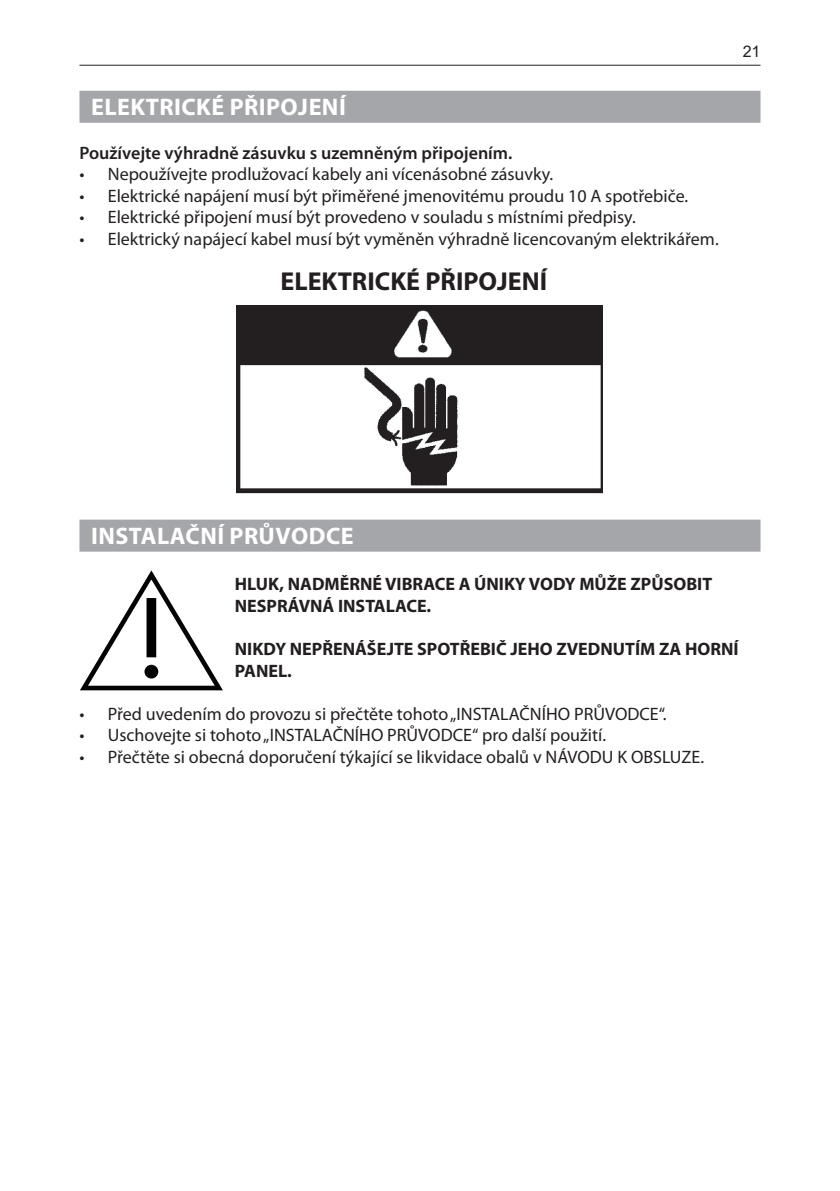
<style>
.page{position:relative;width:840px;height:1191px;background:#fff}
.page>*{position:absolute;margin:0;border:0;box-sizing:border-box;transform-origin:0 0}
.t1{font:700 26px "Myriad Pro";color:#231f20}
.Nadpis{font:700 24px "Myriad Pro";letter-spacing:.02em;color:#fff}
.Odsadenie_5_-_9{font:18px "Myriad Pro";color:#231f20}
.Základný_9{font:700 18px/21.6px "Myriad Pro";color:#231f20}
.Základný_9_-_tučný{font:600 18px "Myriad Pro";color:#231f20}
.t2{font:16px "Arial";color:#231f20}
</style>
<div class="page">
<hr style="left:79px;top:65px;width:681px;height:1px;background:#231f20">
<div style="left:79px;top:91px;width:681px;height:32px;background:#a5a6aa"></div>
<div style="left:79px;top:519px;width:681px;height:32px;background:#a5a6aa"></div>
<img style="left:236px;top:305px;width:366px;height:189px">
<svg style="left:80px;top:570px;width:143px;height:121px"></svg>
<div style="left:146px;top:598px;width:10px;height:59px;background:#000"></div>
<div style="left:144px;top:665px;width:14px;height:13px;background:#030303;border-radius:50%"></div>
<p class="Nadpis" style="left:91px;top:92px;width:256px">ELEKTRICKÉ PŘIPOJENÍ</p>
<p class="Základný_9_-_tučný" style="left:79px;top:141px;width:434px">Používejte výhradně zásuvku s uzemněným připojením.</p>
<p class="Odsadenie_5_-_9" style="left:79px;top:163px;width:475px">• Nepoužívejte prodlužovací kabely ani vícenásobné zásuvky.</p>
<p class="Odsadenie_5_-_9" style="left:79px;top:185px;width:610px">• Elektrické napájení musí být přiměřené jmenovitému proudu 10 A spotřebiče.</p>
<p class="Odsadenie_5_-_9" style="left:79px;top:206px;width:557px">• Elektrické připojení musí být provedeno v souladu s místními předpisy.</p>
<p class="Odsadenie_5_-_9" style="left:79px;top:228px;width:640px">• Elektrický napájecí kabel musí být vyměněn výhradně licencovaným elektrikářem.</p>
<p class="t1" style="left:280px;top:264px;width:268px">ELEKTRICKÉ PŘIPOJENÍ</p>
<p class="t2" style="left:742px;top:40px;width:19px">21</p>
<p class="Nadpis" style="left:91px;top:520px;width:264px">INSTALAČNÍ PRŮVODCE</p>
<p class="Základný_9" style="left:235px;top:572px;width:478px">HLUK, NADMĚRNÉ VIBRACE A ÚNIKY VODY MŮŽE ZPŮSOBIT<br>NESPRÁVNÁ INSTALACE.</p>
<p class="Základný_9" style="left:235px;top:637px;width:505px">NIKDY NEPŘENÁŠEJTE SPOTŘEBIČ JEHO ZVEDNUTÍM ZA HORNÍ<br>PANEL.</p>
<p class="Odsadenie_5_-_9" style="left:79px;top:702px;width:588px">• Před uvedením do provozu si přečtěte tohoto„INSTALAČNÍHO PRŮVODCE“.</p>
<p class="Odsadenie_5_-_9" style="left:79px;top:724px;width:528px">• Uschovejte si tohoto„INSTALAČNÍHO PRŮVODCE“ pro další použití.</p>
<p class="Odsadenie_5_-_9" style="left:79px;top:746px;width:625px">• Přečtěte si obecná doporučení týkající se likvidace obalů v NÁVODU K OBSLUZE.</p>
</div>
